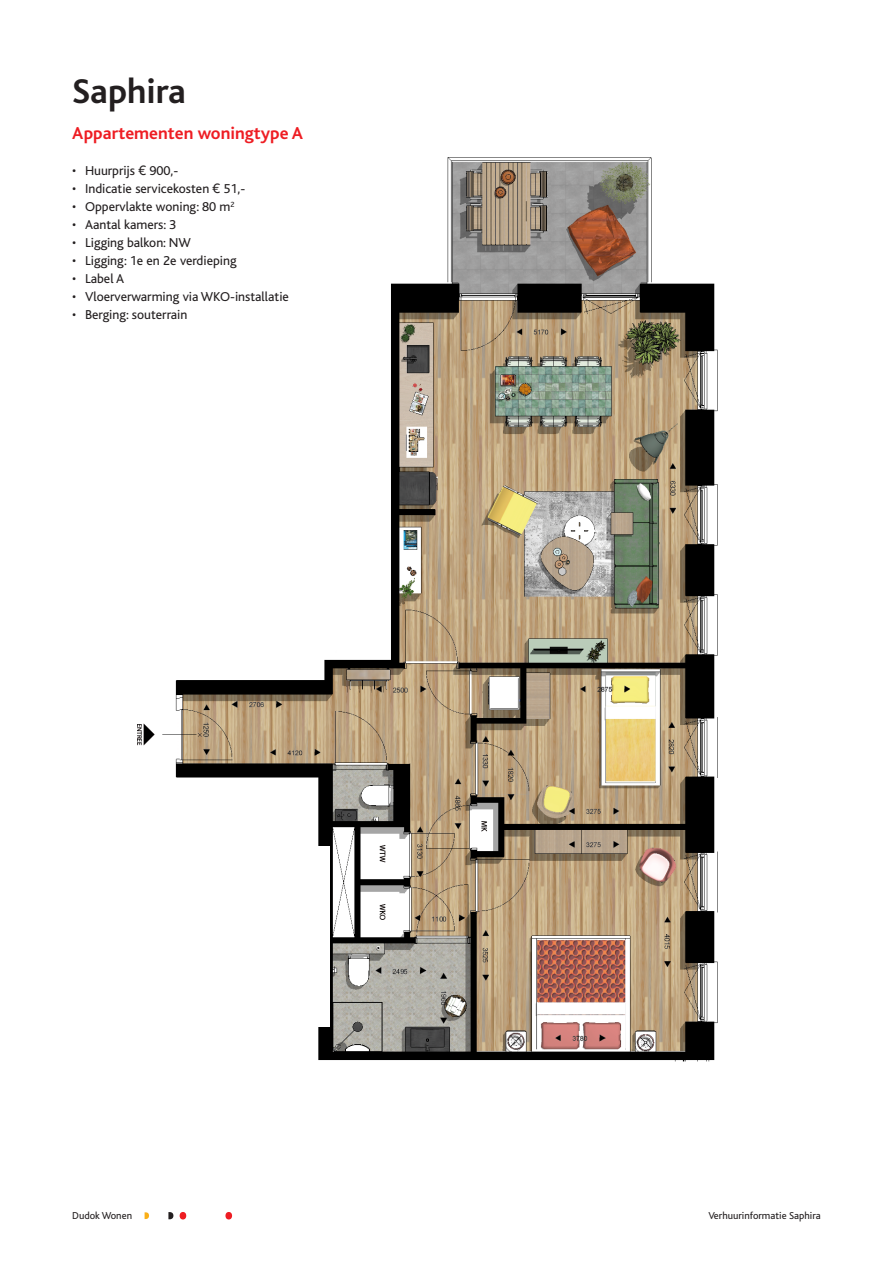
<style>
.page{position:relative;width:893px;height:1263px;background:#fff}
.page>*{position:absolute;margin:0;border:0;box-sizing:border-box;transform-origin:0 0}
.Bodytekst{font:700 36px "Bliss";color:#231f20}
.Tussenkopje{font:700 18px "Bliss";color:#ee1d23}
.Bodytekst-2{font:13.5px "Bliss";color:#231f20}
.Bodytekst-3{font:10.5px "Bliss";color:#231f20}
.Voetregel{font:10.5px "Bliss";color:#231f20}
.s1{font-family:"Akkurat WPP Pro"}
</style>
<div class="page">
<img style="left:137px;top:157px;width:581px;height:905px">
<div style="left:223px;top:846px;width:107px;height:180px;background:#fff"></div>
<div style="left:225px;top:1212px;width:7px;height:7px;background:#ee1d23;border-radius:50%"></div>
<svg style="left:145px;top:1212px;width:4px;height:7px"></svg>
<svg style="left:168px;top:1212px;width:5px;height:7px"></svg>
<div style="left:180px;top:1212px;width:6px;height:7px;background:#ee1d23;border-radius:50%"></div>
<div style="left:112px;top:928px;width:119px;height:203px;background:#fff"></div>
<p class="Bodytekst" style="left:72px;top:73px;width:115px">Saphira</p>
<p class="Tussenkopje" style="left:72px;top:124px;width:232px">Appartementen woningtype A</p>
<p class="Bodytekst-2" style="left:72px;top:164px;width:107px">• Huurprijs <span class="s1">€</span> 900,-</p>
<p class="Bodytekst-2" style="left:72px;top:182px;width:175px">• Indicatie servicekosten <span class="s1">€</span> 51,-</p>
<p class="Bodytekst-2" style="left:72px;top:200px;width:164px">• Oppervlakte woning: 80 m<sup>2</sup></p>
<p class="Bodytekst-2" style="left:72px;top:218px;width:105px">• Aantal kamers: 3</p>
<p class="Bodytekst-2" style="left:72px;top:236px;width:120px">• Ligging balkon: NW</p>
<p class="Bodytekst-2" style="left:72px;top:254px;width:166px">• Ligging: 1e en 2e verdieping</p>
<p class="Bodytekst-2" style="left:72px;top:272px;width:53px">• Label A</p>
<p class="Bodytekst-2" style="left:72px;top:290px;width:218px">• Vloerverwarming via WKO-installatie</p>
<p class="Bodytekst-2" style="left:72px;top:308px;width:117px">• Berging: souterrain</p>
<p class="Voetregel" style="left:72px;top:1210px;width:61px">Dudok Wonen</p>
<p class="Bodytekst-3" style="left:708px;top:1210px;width:114px">Verhuurinformatie Saphira</p>
</div>
